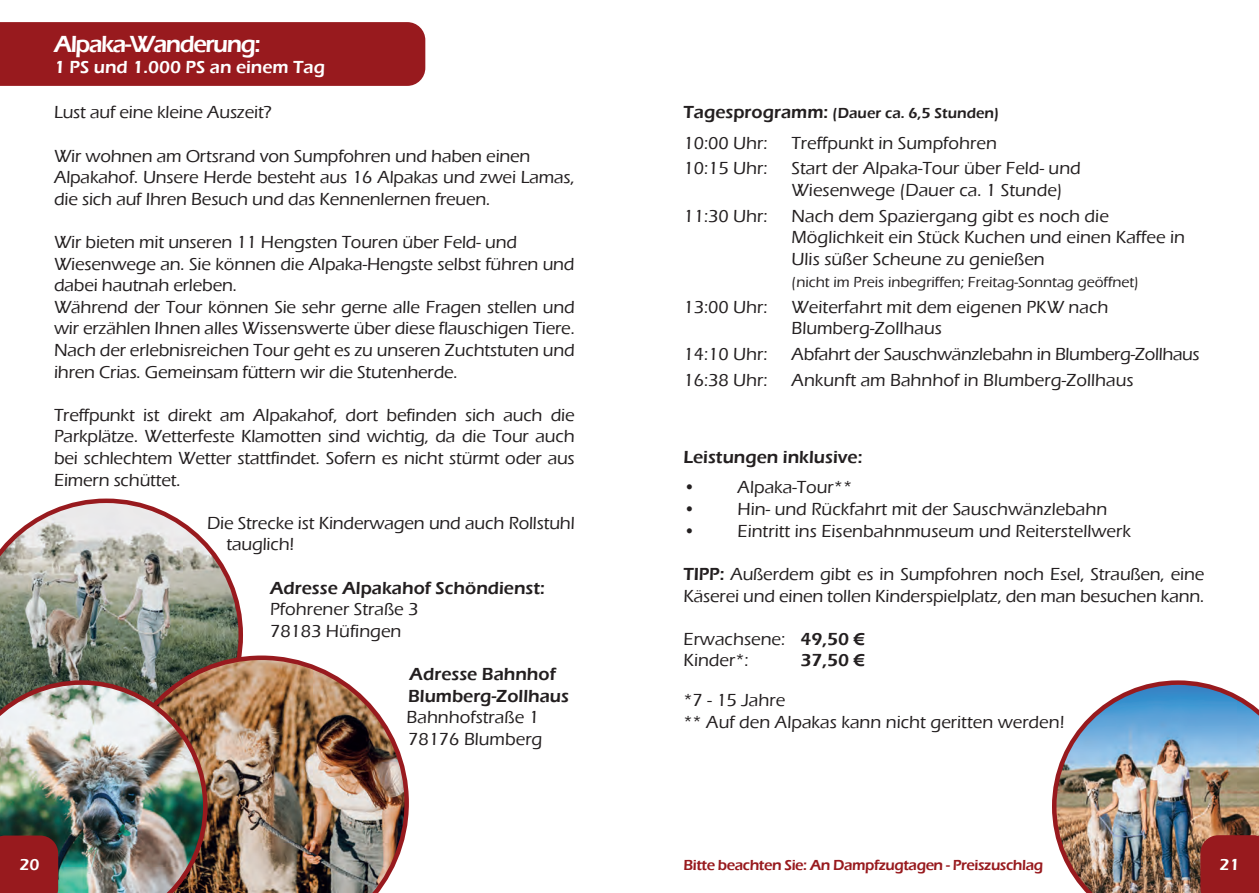
<style>
.page{position:relative;width:1259px;height:893px;background:#fff}
.page>*{position:absolute;margin:0;border:0;box-sizing:border-box;transform-origin:0 0}
.t1{font:600 24px "Eras ITC";letter-spacing:-.06em;color:#fff}
.t2{font:500 18px/21.6px "Eras ITC";letter-spacing:-.01em;color:#231f20}
.t3{font:600 18px/21.6px "Eras ITC";color:#231f20}
.t4{font:600 18px "Eras ITC";color:#fff}
.t5{font:600 16.5px "Eras ITC";color:#fff}
.t6{font:500 15px "Eras ITC";color:#231f20}
.t7{font:600 15px "Eras ITC";letter-spacing:-.03em;color:#981a1e}
.t8{font:600 15px "Eras ITC";color:#231f20}
.s1{font-size:18px}
.s2{font-weight:600}
</style>
<div class="page">
<div style="left:0;top:22px;width:425px;height:64px;background:#981a1e"></div>
<img style="left:0;top:498px;width:243px;height:182px">
<img style="left:114px;top:655px;width:295px;height:238px">
<img style="left:0;top:680px;width:207px;height:213px">
<img style="left:1052px;top:680px;width:207px;height:213px">
<h1 class="t1" style="left:54px;top:30px;width:208px">Alpaka-Wanderung:</h1>
<p class="t4" style="left:54px;top:56px;width:273px">1 PS und 1.000 PS an einem Tag</p>
<p class="t2" style="left:54px;top:102px;width:219px">Lust auf eine kleine Auszeit?</p>
<p class="t2" style="left:54px;top:145px;width:522px">Wir wohnen am Ortsrand von Sumpfohren und haben einen<br>Alpakahof. Unsere Herde besteht aus 16 Alpakas und zwei Lamas, die sich auf Ihren Besuch und das Kennenlernen freuen.</p>
<p class="t2" style="left:54px;top:231px;width:522px">Wir bieten mit unseren 11 Hengsten Touren über Feld- und Wiesenwege an. Sie können die Alpaka-Hengste selbst führen und dabei hautnah erleben.<br>Während der Tour können Sie sehr gerne alle Fragen stellen und wir erzählen Ihnen alles Wissenswerte über diese flauschigen Tiere.<br>Nach der erlebnisreichen Tour geht es zu unseren Zuchtstuten und ihren Crias. Gemeinsam füttern wir die Stutenherde.</p>
<p class="t2" style="left:54px;top:404px;width:522px;text-align:justify">Treffpunkt ist direkt am Alpakahof, dort befinden sich auch die Parkplätze. Wetterfeste Klamotten sind wichtig, da die Tour auch bei schlechtem Wetter stattfindet. Sofern es nicht stürmt oder aus Eimern schüttet.</p>
<p class="t2" style="left:227px;top:512px;width:350px;text-indent:-19px">Die Strecke ist Kinderwagen und auch Rollstuhl tauglich!</p>
<p class="t3" style="left:270px;top:577px;width:276px">Adresse Alpakahof Schöndienst:</p>
<p class="t2" style="left:270px;top:599px;width:150px">Pfohrener Straße 3<br>78183 Hüfingen</p>
<p class="t3" style="left:408px;top:663px;width:162px">Adresse Bahnhof<br>Blumberg-Zollhaus</p>
<p class="t2" style="left:407px;top:707px;width:137px">Bahnhofstraße 1<br>78176 Blumberg</p>
<p class="t5" style="left:19px;top:855px;width:22px">20</p>
<p class="t8" style="left:683px;top:105px;width:317px"><span class="s1">Tagesprogramm:</span> (Dauer ca. 6,5 Stunden)</p>
<p class="t2" style="left:683px;top:132px;width:86px">10:00 Uhr:</p>
<p class="t2" style="left:791px;top:132px;width:207px">Treffpunkt in Sumpfohren</p>
<p class="t2" style="left:683px;top:158px;width:86px">10:15 Uhr:</p>
<p class="t2" style="left:791px;top:158px;width:291px">Start der Alpaka-Tour über Feld- und<br>Wiesenwege (Dauer ca. 1 Stunde)</p>
<p class="t2" style="left:683px;top:205px;width:86px">11:30 Uhr:</p>
<p class="t2" style="left:791px;top:205px;width:395px">Nach dem Spaziergang gibt es noch die<br>Möglichkeit ein Stück Kuchen und einen Kaffee in<br>Ulis süßer Scheune zu genießen</p>
<p class="t6" style="left:791px;top:273px;width:349px">(nicht im Preis inbegriffen; Freitag-Sonntag geöffnet)</p>
<p class="t2" style="left:683px;top:296px;width:86px">13:00 Uhr:</p>
<p class="t2" style="left:791px;top:296px;width:318px">Weiterfahrt mit dem eigenen PKW nach<br>Blumberg-Zollhaus</p>
<p class="t2" style="left:683px;top:343px;width:86px">14:10 Uhr:</p>
<p class="t2" style="left:791px;top:343px;width:410px">Abfahrt der Sauschwänzlebahn in Blumberg-Zollhaus</p>
<p class="t2" style="left:683px;top:369px;width:86px">16:38 Uhr:</p>
<p class="t2" style="left:791px;top:369px;width:343px">Ankunft am Bahnhof in Blumberg-Zollhaus</p>
<p class="t3" style="left:683px;top:447px;width:180px">Leistungen inklusive:</p>
<p class="t2" style="left:683px;top:477px;width:170px">• Alpaka-Tour**</p>
<p class="t2" style="left:683px;top:498px;width:425px">• Hin- und Rückfahrt mit der Sauschwänzlebahn</p>
<p class="t2" style="left:683px;top:520px;width:449px">• Eintritt ins Eisenbahnmuseum und Reiterstellwerk</p>
<p class="t2" style="left:683px;top:563px;width:522px"><span class="s2">TIPP:</span> Außerdem gibt es in Sumpfohren noch Esel, Straußen, eine<br>Käserei und einen tollen Kinderspielplatz, den man besuchen kann.</p>
<p class="t2" style="left:683px;top:628px;width:183px">Erwachsene: <span class="s2">49,50 €<br></span>Kinder*:</p>
<p class="t3" style="left:800px;top:650px;width:66px">37,50 €</p>
<p class="t2" style="left:683px;top:689px;width:383px">*7 - 15 Jahre<br>** Auf den Alpakas kann nicht geritten werden!</p>
<p class="t7" style="left:683px;top:857px;width:361px">Bitte beachten Sie: An Dampfzugtagen - Preiszuschlag</p>
<p class="t5" style="left:1219px;top:855px;width:22px">21</p>
</div>
